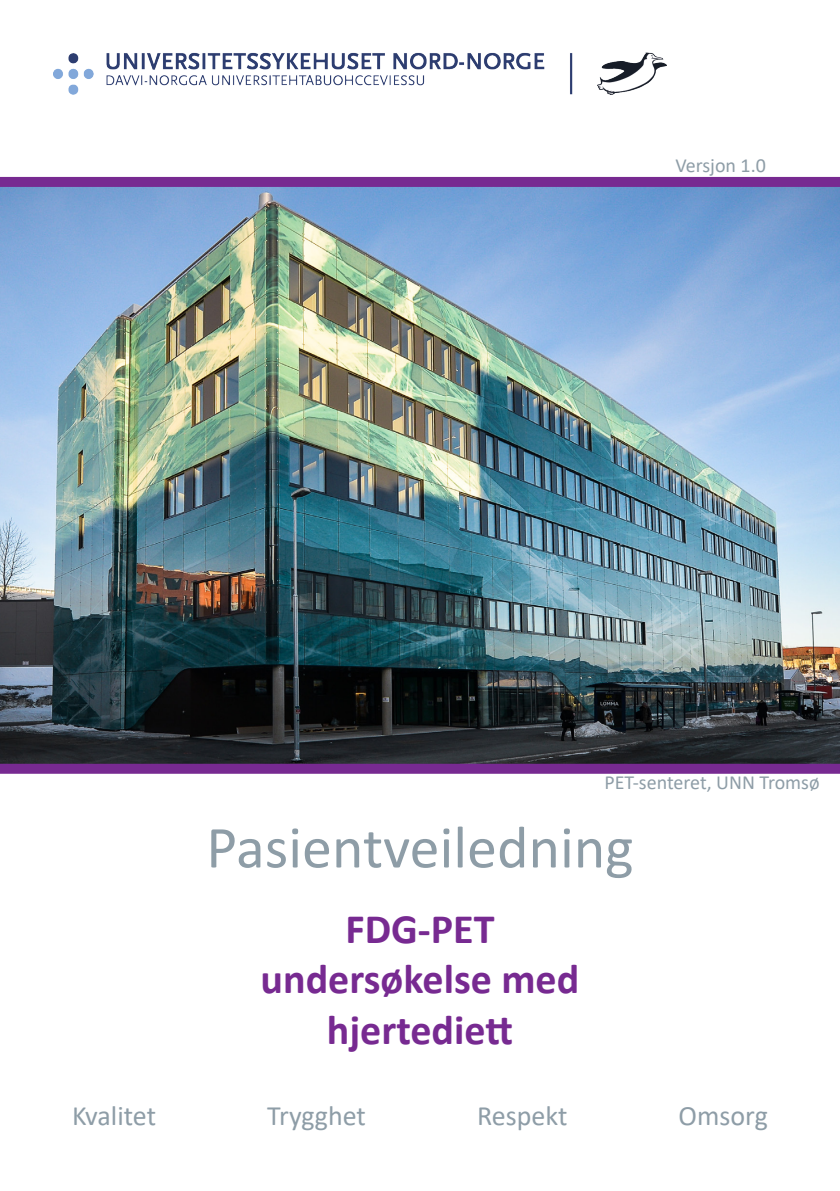
<style>
.page{position:relative;width:840px;height:1191px;background:#fff}
.page>*{position:absolute;margin:0;border:0;box-sizing:border-box;transform-origin:0 0}
.t1{font:60px "Calibri";color:#8e9da7}
.t2{font:700 42px "Calibri";color:#772a91}
.t3{font:28px "Calibri";color:#8e9da7}
.t4{font:20px "Calibri";color:#8e9da7}
</style>
<div class="page">
<img style="left:54px;top:52px;width:612px;height:42px">
<img style="left:0;top:187px;width:839px;height:576px">
<div style="left:0;top:177px;width:839px;height:10px;background:#772a91"></div>
<div style="left:0;top:763px;width:839px;height:10px;background:#772a91"></div>
<p class="t4" style="left:675px;top:151px;width:92px">Versjon 1.0</p>
<p class="t4" style="left:604px;top:768px;width:216px">PET-senteret, UNN Tromsø</p>
<p class="t1" style="left:206px;top:805px;width:428px">Pasientveiledning</p>
<p class="t2" style="left:345px;top:899px;width:150px">FDG-PET</p>
<p class="t2" style="left:260px;top:949px;width:320px">undersøkelse med</p>
<p class="t2" style="left:327px;top:1000px;width:187px">hjertediett</p>
<p class="t3" style="left:72px;top:1096px;width:85px">Kvalitet</p>
<p class="t3" style="left:267px;top:1096px;width:100px">Trygghet</p>
<p class="t3" style="left:477px;top:1096px;width:92px">Respekt</p>
<p class="t3" style="left:678px;top:1096px;width:91px">Omsorg</p>
</div>
